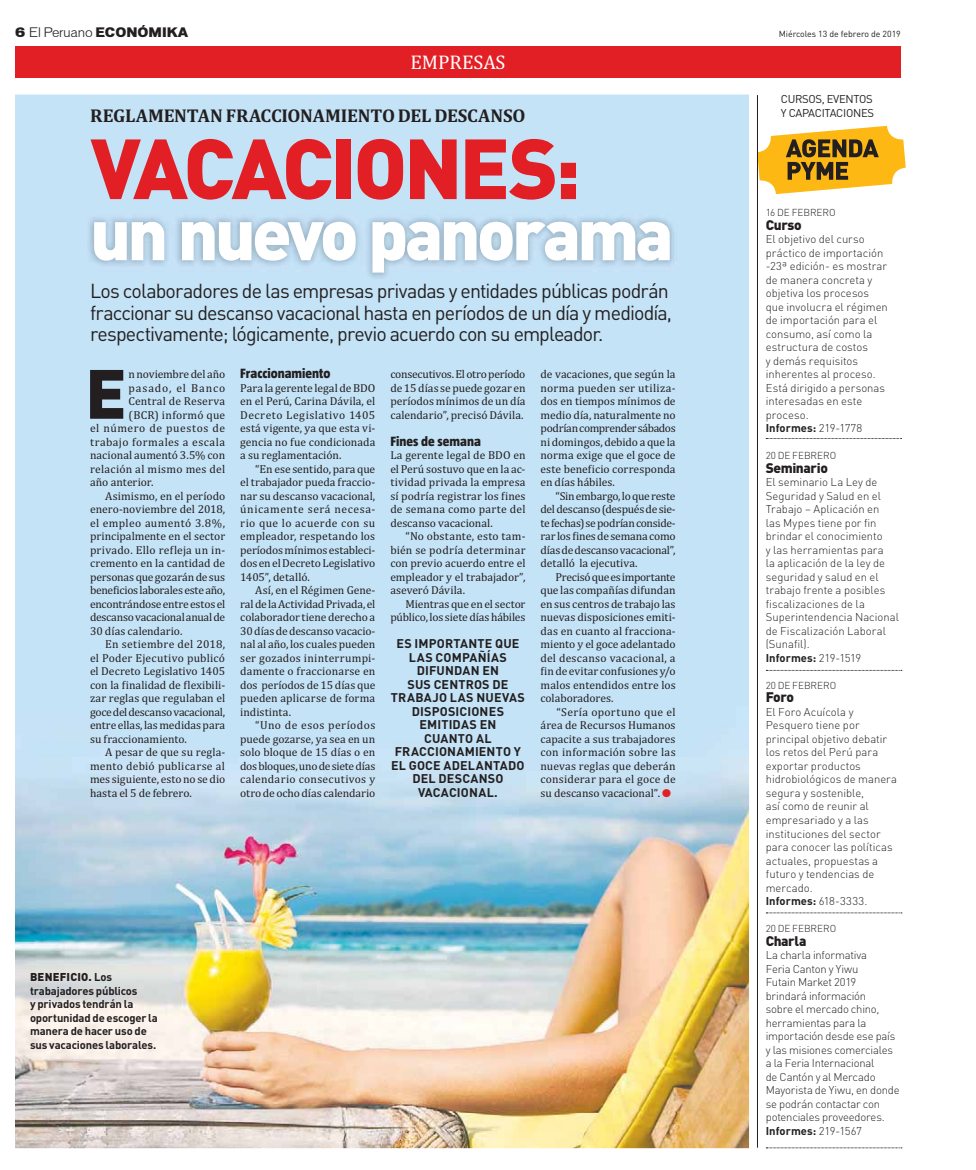
<style>
.page{position:relative;width:976px;height:1170px;background:#fff}
.page>*{position:absolute;margin:0;border:0;box-sizing:border-box;transform-origin:0 0}
.t1{font:900 83.75px "DIN Pro";letter-spacing:-.04em;color:#e31f26}
.t2{font:900 70.75px "DIN Pro";letter-spacing:-.055em;color:#fff}
.t3{font:900 68.5px "DIN Pro";color:#231f20}
.t4{font:20px/21.2px "DIN Pro";letter-spacing:-.045em;color:#231f20}
.t5{font:20px "Cambria";color:#fff}
.t6{font:700 18.75px "Cambria";letter-spacing:-.01em;color:#231f20}
.t7{font:800 13.75px "Taz";color:#231f20}
.t8{font:900 13.75px "DIN Pro";letter-spacing:-.03em;color:#231f20}
.t9{font:700 12.5px/13.5px "DIN Pro";letter-spacing:.015em;color:#231f20;text-align:center}
.t10{font:700 expanded 12.5px "Vonnes";color:#231f20}
.t11{font:11.62px/13.5px "Cambria";color:#231f20;text-align:justify}
.t12{font:11.62px "Cambria";letter-spacing:.02em;color:#231f20}
.t13{font:11.62px "Cambria";letter-spacing:-.025em;color:#231f20}
.t14{font:11.62px "Cambria";letter-spacing:-.02em;color:#231f20}
.t15{font:11.62px "Cambria";letter-spacing:.04em;color:#231f20}
.t16{font:11.62px "Cambria";letter-spacing:-.03em;color:#231f20}
.t17{font:11.62px "Cambria";letter-spacing:.025em;color:#231f20}
.t18{font:11.62px "Cambria";letter-spacing:.075em;color:#231f20}
.t19{font:300 11.25px/13.5px "DIN Pro";color:#231f20}
.t20{font:300 11.25px/13.5px "DIN Pro";letter-spacing:-.02em;color:#231f20}
.t21{font:700 11.25px/13.5px "DIN Pro";letter-spacing:-.015em;color:#231f20}
.t22{font:11.25px/13.5px "DIN Pro";letter-spacing:-.025em;color:#231f20}
.t23{font:300 10px "DIN Pro";color:#231f20}
.t24{font:8.75px "DIN Pro";color:#231f20}
.s1{font-weight:100;font-stretch:normal}
.s2{color:#e31f26}
.s3{font-weight:900}
.s4{font-weight:700}
</style>
<div class="page">
<div style="left:15px;top:46px;width:885px;height:32px;background:#e31f26"></div>
<img style="left:15px;top:94px;width:733px;height:1053px">
<hr style="left:756px;top:95px;width:1px;height:1052px;background:#231f20">
<svg style="left:765px;top:438px;width:136px;height:1px"></svg>
<svg style="left:766px;top:670px;width:135px;height:1px"></svg>
<svg style="left:766px;top:912px;width:135px;height:1px"></svg>
<svg style="left:766px;top:1147px;width:135px;height:1px"></svg>
<svg style="left:756px;top:126px;width:149px;height:68px"></svg>
<img style="left:87px;top:215px;width:589px;height:64px">
<p class="t10" style="left:15px;top:27px;width:175px">6 <span class="s1">El Peruano</span> ECONÓMIKA</p>
<p class="t24" style="left:778px;top:31px;width:124px">Miércoles 13 de febrero de 2019</p>
<h3 class="t5" style="left:410px;top:54px;width:96px">EMPRESAS</h3>
<h3 class="t6" style="left:90px;top:109px;width:436px">REGLAMENTAN FRACCIONAMIENTO DEL DESCANSO</h3>
<h1 class="t1" style="left:90px;top:121px;width:491px">VACACIONES:</h1>
<h2 class="t2" style="left:90px;top:194px;width:584px">un nuevo panorama</h2>
<h3 class="t4" style="left:90px;top:283px;width:583px">Los colaboradores de las empresas privadas y entidades públicas podrán fraccionar su descanso vacacional hasta en períodos de un día y mediodía, respectivamente; lógicamente, previo acuerdo con su empleador.</h3>
<p class="t7" style="left:240px;top:365px;width:92px">Fraccionamiento</p>
<p class="t11" style="left:240px;top:382px;width:137px">Para la gerente legal de BDO en el Perú, Carina Dávila, el Decreto Legislativo 1405 está vigente, ya que esta vi&shy;gencia no fue condicionada a su reglamentación.</p>
<p class="t11" style="left:240px;top:463px;width:137px;text-indent:15px">“En ese sentido, para que el trabajador pueda fraccio&shy;nar su descanso vacacional, únicamente será necesa&shy;rio que lo acuerde con su empleador, respetando los períodos mínimos estableci&shy;dos en el Decreto Legislativo 1405”, detalló.</p>
<p class="t11" style="left:240px;top:584px;width:137px;text-indent:15px">Así, en el Régimen Gene&shy;ral de la Actividad Privada, el colaborador tiene derecho a 30 días de descanso vacacio&shy;nal al año, los cuales pueden ser gozados ininterrumpi&shy;damente o fraccionarse en dos períodos de 15 días que pueden aplicarse de forma indistinta.</p>
<p class="t11" style="left:240px;top:719px;width:137px;text-indent:15px">“Uno de esos períodos puede gozarse, ya sea en un solo bloque de 15 días o en dos bloques, uno de siete días calendario consecutivos y otro de ocho días calendario</p>
<h3 class="t3" style="left:85px;top:355px;width:43px">E</h3>
<p class="t14" style="left:128px;top:370px;width:98px">n noviembre del año</p>
<p class="t11" style="left:540px;top:368px;width:137px">de vacaciones, que según la norma pueden ser utiliza&shy;dos en tiempos mínimos de medio día, naturalmente no podrían comprender sábados ni domingos, debido a que la norma exige que el goce de este bene-icio corresponda en días hábiles.</p>
<p class="t11" style="left:540px;top:490px;width:137px;text-indent:15px">“Sin embargo, lo que reste del descanso (después de sie&shy;te fechas) se podrían conside&shy;rar los -ines de semana como días de descanso vacacional”, detalló la ejecutiva.</p>
<p class="t11" style="left:540px;top:571px;width:137px;text-indent:15px">Precisó que es importante que las compañías difundan en sus centros de trabajo las nuevas disposiciones emiti&shy;das en cuanto al fracciona&shy;miento y el goce adelantado del descanso vacacional, a -in de evitar confusiones y/o malos entendidos entre los colaboradores.</p>
<p class="t11" style="left:540px;top:706px;width:136px;text-indent:16px">“Sería oportuno que el área de Recursos Humanos capacite a sus trabajadores con información sobre las nuevas reglas que deberán considerar para el goce de su descanso vacacional”. <span class="s2">●</span></p>
<p class="t11" style="left:390px;top:368px;width:137px">consecutivos. El otro período de 15 días se puede gozar en períodos mínimos de un día calendario”, precisó Dávila.</p>
<p class="t7" style="left:390px;top:433px;width:92px">Fines de semana</p>
<p class="t11" style="left:390px;top:449px;width:137px">La gerente legal de BDO en el Perú sostuvo que en la ac&shy;tividad privada la empresa sí podría registrar los -ines de semana como parte del descanso vacacional.</p>
<p class="t11" style="left:390px;top:530px;width:137px;text-indent:15px">“No obstante, esto tam&shy;bién se podría determinar con previo acuerdo entre el empleador y el trabajador”, aseveró Dávila.</p>
<p class="t11" style="left:390px;top:598px;width:136px;text-align:right">Mientras que en el sector público, los siete días hábiles</p>
<p class="t18" style="left:128px;top:383px;width:98px">pasado, el Banco</p>
<p class="t11" style="left:128px;top:395px;width:98px">Central de Reserva</p>
<p class="t11" style="left:128px;top:409px;width:98px">(BCR) informó que</p>
<p class="t15" style="left:90px;top:424px;width:136px">el número de puestos de</p>
<p class="t15" style="left:90px;top:437px;width:136px">trabajo formales a escala</p>
<p class="t11" style="left:90px;top:449px;width:136px">nacional aumentó 3.5% con</p>
<p class="t12" style="left:90px;top:464px;width:136px">relación al mismo mes del</p>
<p class="t11" style="left:90px;top:476px;width:65px">año anterior.</p>
<p class="t11" style="left:105px;top:490px;width:122px">Asimismo, en el período</p>
<p class="t11" style="left:90px;top:503px;width:137px">enero-noviembre del 2018,</p>
<p class="t17" style="left:90px;top:518px;width:136px">el empleo aumentó 3.8%,</p>
<p class="t11" style="left:90px;top:530px;width:136px">principalmente en el sector</p>
<p class="t12" style="left:90px;top:545px;width:137px">privado. Ello re-leja un in-</p>
<p class="t11" style="left:90px;top:557px;width:137px">cremento en la cantidad de</p>
<p class="t11" style="left:90px;top:571px;width:137px">personas que gozarán de sus</p>
<p class="t13" style="left:90px;top:586px;width:136px">bene-icios laborales este año,</p>
<p class="t14" style="left:90px;top:599px;width:136px">encontrándose entre estos el</p>
<p class="t13" style="left:90px;top:613px;width:136px">descanso vacacional anual de</p>
<p class="t11" style="left:90px;top:625px;width:94px">30 días calendario.</p>
<p class="t12" style="left:105px;top:640px;width:122px">En setiembre del 2018,</p>
<p class="t11" style="left:90px;top:652px;width:136px">el Poder Ejecutivo publicó</p>
<p class="t11" style="left:90px;top:665px;width:136px">el Decreto Legislativo 1405</p>
<p class="t11" style="left:90px;top:679px;width:137px">con la -inalidad de -lexibili-</p>
<p class="t11" style="left:90px;top:692px;width:136px">zar reglas que regulaban el</p>
<p class="t16" style="left:90px;top:707px;width:136px">goce del descanso vacacional,</p>
<p class="t11" style="left:90px;top:719px;width:136px">entre ellas, las medidas para</p>
<p class="t11" style="left:90px;top:733px;width:98px">su fraccionamiento.</p>
<p class="t11" style="left:105px;top:746px;width:122px">A pesar de que su regla-</p>
<p class="t11" style="left:90px;top:760px;width:136px">mento debió publicarse al</p>
<p class="t11" style="left:90px;top:773px;width:137px">mes siguiente, esto no se dio</p>
<p class="t11" style="left:90px;top:787px;width:103px">hasta el 5 de febrero.</p>
<p class="t9" style="left:391px;top:638px;width:135px">ES IMPORTANTE QUE<br>LAS COMPAÑÍAS<br>DIFUNDAN EN<br>SUS CENTROS DE<br>TRABAJO LAS NUEVAS<br>DISPOSICIONES<br>EMITIDAS EN<br>CUANTO AL<br>FRACCIONAMIENTO Y<br>EL GOCE ADELANTADO<br>DEL DESCANSO<br>VACACIONAL.</p>
<p class="t21" style="left:30px;top:971px;width:129px"><span class="s3">BENEFICIO.</span> Los trabajadores públicos<br>y privados tendrán la oportunidad de escoger la manera de hacer uso de sus vacaciones laborales.</p>
<p class="t22" style="left:780px;top:94px;width:95px">CURSOS, EVENTOS<br>Y CAPACITACIONES</p>
<p class="t23" style="left:765px;top:209px;width:71px">16 DE FEBRERO</p>
<p class="t8" style="left:765px;top:217px;width:37px">Curso</p>
<p class="t19" style="left:765px;top:234px;width:123px">El objetivo del curso práctico de importación -23ª edición- es mostrar de manera concreta y objetiva los procesos que involucra el régimen de importación para el consumo, así como la estructura de costos<br>y demás requisitos inherentes al proceso.<br>Está dirigido a personas interesadas en este proceso.<br><span class="s4">Informes:</span> 219-1778</p>
<p class="t23" style="left:765px;top:452px;width:72px">20 DE FEBRERO</p>
<p class="t8" style="left:765px;top:460px;width:64px">Seminario</p>
<p class="t19" style="left:765px;top:477px;width:135px">El seminario La Ley de<br>Seguridad y Salud en el<br>Trabajo – Aplicación en<br>las Mypes tiene por fin brindar el conocimiento<br>y las herramientas para<br>la aplicación de la ley de seguridad y salud en el trabajo frente a posibles fiscalizaciones de la<br>Superintendencia Nacional de Fiscalización Laboral (Sunafil).<br><span class="s4">Informes:</span> 219-1519</p>
<p class="t23" style="left:765px;top:681px;width:72px">20 DE FEBRERO</p>
<p class="t8" style="left:765px;top:689px;width:30px">Foro</p>
<p class="t19" style="left:765px;top:706px;width:133px">El Foro Acuícola y<br>Pesquero tiene por principal objetivo debatir los retos del Perú para exportar productos hidrobiológicos de manera segura y sostenible,<br>así como de reunir al empresariado y a las instituciones del sector para conocer las políticas actuales, propuestas a futuro y tendencias de mercado.<br><span class="s4">Informes:</span> 618-3333.</p>
<p class="t23" style="left:765px;top:924px;width:72px">20 DE FEBRERO</p>
<p class="t8" style="left:765px;top:932px;width:42px">Charla</p>
<p class="t20" style="left:765px;top:949px;width:135px">La charla informativa<br>Feria Canton y Yiwu<br>Futain Market 2019 brindará información<br>sobre el mercado chino, herramientas para la importación desde ese país y las misiones comerciales a la Feria Internacional<br>de Cantón y al Mercado<br>Mayorista de Yiwu, en donde se podrán contactar con potenciales proveedores.<br><span class="s4">Informes:</span> 219-1567</p>
</div>
